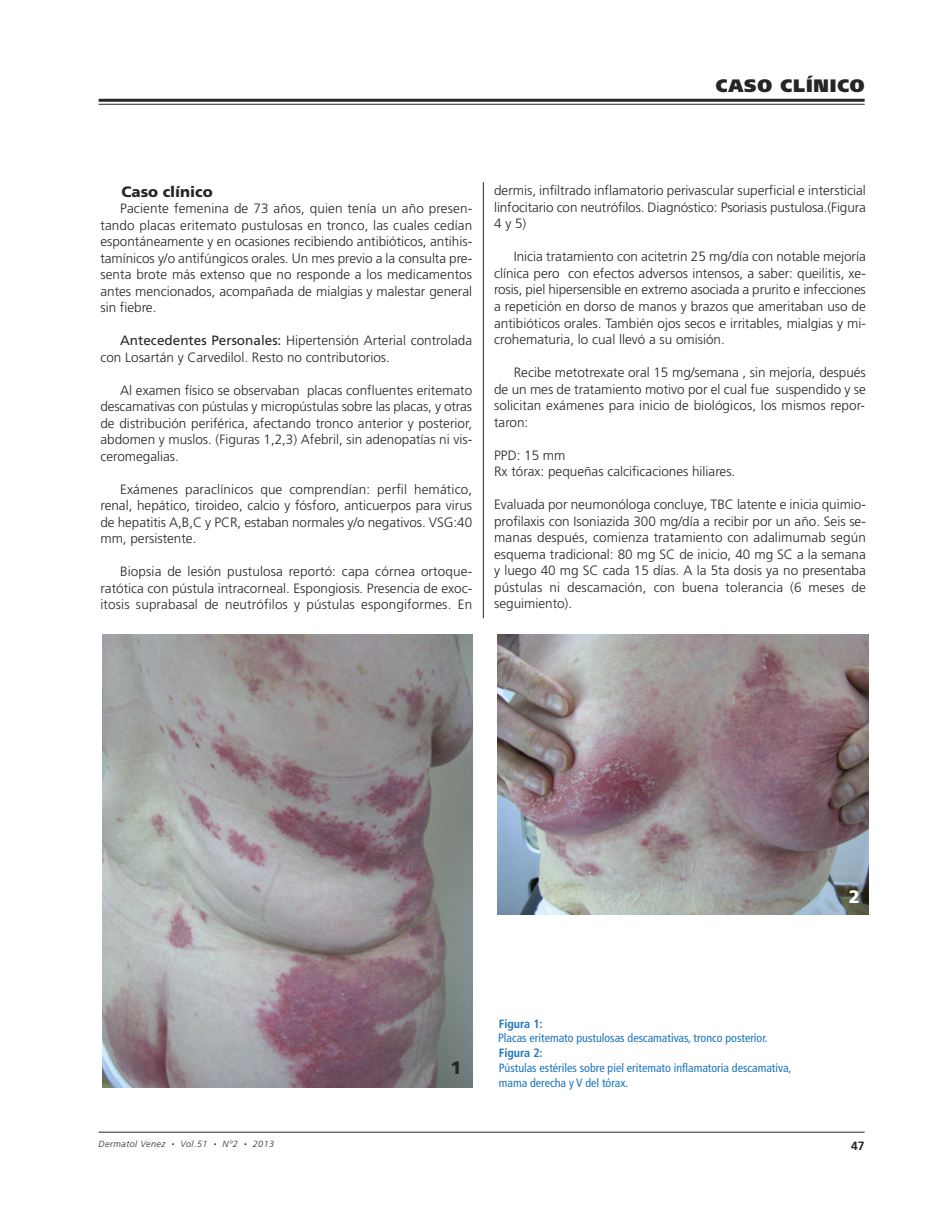
<style>
.page{position:relative;width:942px;height:1218px;background:#fff}
.page>*{position:absolute;margin:0;border:0;box-sizing:border-box;transform-origin:0 0}
.t1{font:900 18px "Frutiger";letter-spacing:.05em;color:#272627}
.t2{font:900 18px "Frutiger";color:#272627}
.t3{font:900 18px "Frutiger";color:#fff}
.t4{font:900 15px "Frutiger";color:#272627}
.t5{font:300 13.5px/16.5px "Frutiger";color:#272627;text-align:justify}
.t6{font:condensed 12px/15px "Frutiger";color:#1d75bc}
.t7{font:700 condensed 12px "Frutiger";color:#1d75bc}
.t8{font:700 12px "Frutiger";color:#272627}
.t9{font:italic 300 9px "Frutiger";letter-spacing:.05em;color:#272627}
.s1{font-weight:400}
.s2{font-size:5.25px}
</style>
<div class="page">
<hr style="left:99px;top:99px;width:765px;height:3px;background:#272627">
<hr style="left:99px;top:104px;width:765px;height:1px;background:#272627">
<hr style="left:99px;top:1131px;width:765px;height:1px;background:#272627">
<hr style="left:483px;top:182px;width:1px;height:436px;background:#272627">
<img style="left:102px;top:634px;width:370px;height:453px">
<img style="left:497px;top:634px;width:371px;height:280px">
<h1 class="t1" style="left:715px;top:79px;width:150px">CASO CLÍNICO</h1>
<p class="t4" style="left:121px;top:185px;width:93px">Caso clínico</p>
<p class="t5" style="left:100px;top:201px;width:373px;text-indent:20px">Paciente femenina de 73 años, quien tenía un año presen&shy;tando placas eritemato pustulosas en tronco, las cuales cedían espontáneamente y en ocasiones recibiendo antibióticos, antihis&shy;tamínicos y/o antifúngicos orales. Un mes previo a la consulta pre&shy;senta brote más extenso que no responde a los medicamentos antes mencionados, acompañada de mialgias y malestar general sin fiebre.</p>
<p class="t5" style="left:100px;top:333px;width:373px;text-indent:20px"><span class="s1">Antecedentes Personales:</span> Hipertensión Arterial controlada con Losartán y Carvedilol. Resto no contributorios.</p>
<p class="t5" style="left:100px;top:383px;width:373px;text-indent:20px">Al examen físico se observaban placas confluentes eritemato descamativas con pústulas y micropústulas sobre las placas, y otras de distribución periférica, afectando tronco anterior y posterior, abdomen y muslos. (Figuras 1,2,3) Afebril, sin adenopatías ni vis&shy;ceromegalias.</p>
<p class="t5" style="left:100px;top:482px;width:373px;text-indent:20px">Exámenes paraclínicos que comprendían: perfil hemático, renal, hepático, tiroideo, calcio y fósforo, anticuerpos para virus de hepatitis A,B,C y PCR, estaban normales y/o negativos. VSG:40 mm, persistente.</p>
<p class="t5" style="left:100px;top:564px;width:373px;text-indent:20px">Biopsia de lesión pustulosa reportó: capa córnea ortoque&shy;ratótica con pústula intracorneal. Espongiosis. Presencia de exoc&shy;itosis suprabasal de neutrófilos y pústulas espongiformes. En</p>
<p class="t5" style="left:494px;top:183px;width:373px">dermis, infiltrado inflamatorio perivascular superficial e intersticial linfocitario con neutrófilos. Diagnóstico: Psoriasis pustulosa.(Figura 4y5)</p>
<p class="t5" style="left:494px;top:249px;width:373px;text-indent:20px">Inicia tratamiento con acitetrin 25 mg/día con notable mejoría clínica pero con efectos adversos intensos, a saber: queilitis, xe&shy;rosis, piel hipersensible en extremo asociada a prurito e infecciones a repetición en dorso de manos y brazos que ameritaban uso de antibióticos orales. También ojos secos e irritables, mialgias y mi&shy;crohematuria, lo cual llevó a su omisión.</p>
<p class="t5" style="left:494px;top:365px;width:373px;text-indent:20px">Recibe metotrexate oral 15 mg/semana , sin mejoría, después de un mes de tratamiento motivo por el cual fue suspendido y se solicitan exámenes para inicio de biológicos, los mismos repor&shy;taron:</p>
<p class="t5" style="left:494px;top:447px;width:243px">PPD: 15 mm<br>Rx tórax: pequeñas calcificaciones hiliares.</p>
<p class="t5" style="left:494px;top:497px;width:373px">Evaluada por neumonóloga concluye, TBC latente e inicia quimio&shy;profilaxis con Isoniazida 300 mg/día a recibir por un año. Seis se&shy;manas después, comienza tratamiento con adalimumab según esquema tradicional: 80 mg SC de inicio, 40 mg SC a la semana y luego 40 mg SC cada 15 días. A la 5ta dosis ya no presentaba pústulas ni descamación, con buena tolerancia (6 meses de seguimiento).</p>
<h1 class="t2" style="left:450px;top:1060px;width:13px">1</h1>
<p class="t7" style="left:498px;top:1018px;width:45px">Figura 1:</p>
<p class="t6" style="left:498px;top:1031px;width:271px">Placas eritemato pustulosas descamativas, tronco posterior.</p>
<p class="t7" style="left:498px;top:1048px;width:45px">Figura 2:</p>
<p class="t6" style="left:498px;top:1061px;width:294px">Pústulas estériles sobre piel eritemato inflamatoria descamativa, mama derecha y V del tórax.</p>
<h1 class="t3" style="left:848px;top:889px;width:13px">2</h1>
<p class="t9" style="left:99px;top:1140px;width:177px">Dermatol Venez <span class="s2">•</span> Vol.51 <span class="s2">•</span> Nº2 <span class="s2">•</span> 2013</p>
<p class="t8" style="left:851px;top:1140px;width:15px">47</p>
</div>
